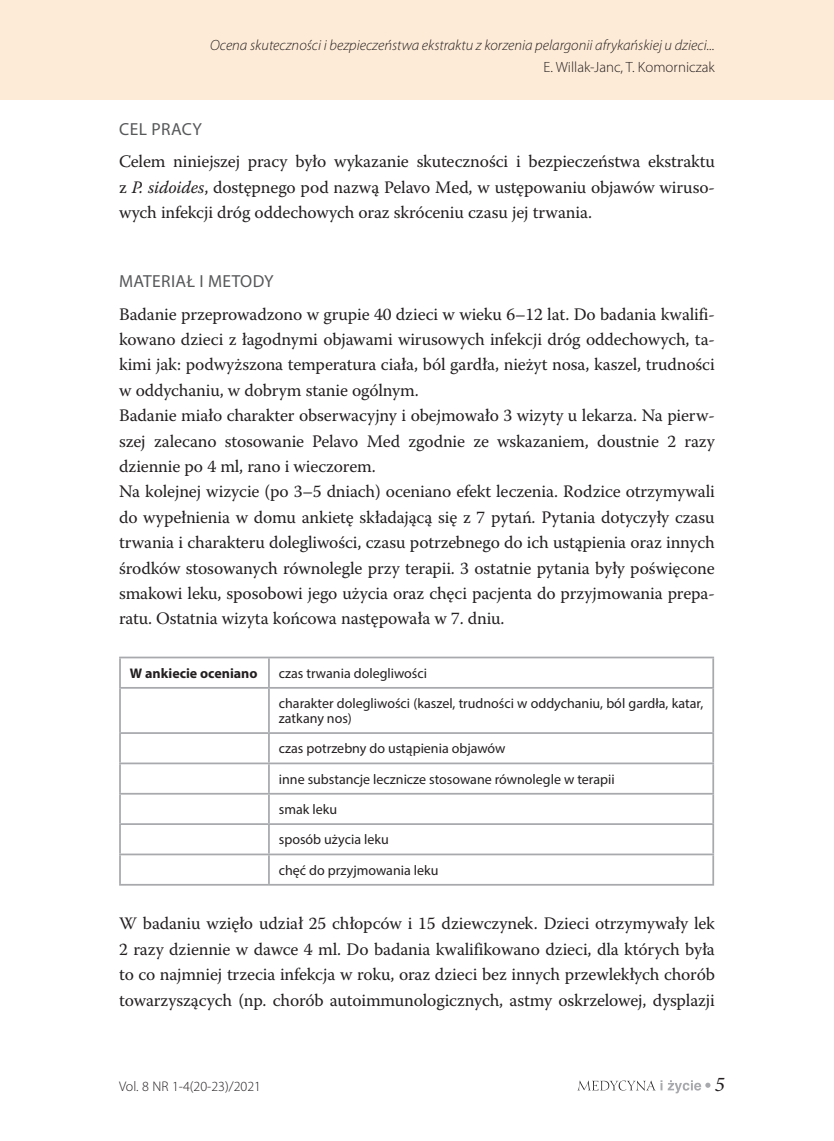
<style>
.page{position:relative;width:834px;height:1141px;background:#fff}
.page>*{position:absolute;margin:0;border:0;box-sizing:border-box;transform-origin:0 0}
.t1{font:italic 21px "Minion Pro";color:#231f20}
.t2{font:17.5px/25.4px "Warnock Pro";letter-spacing:-.01em;color:#231f20;text-align:justify}
.t3{font:17.5px "Myriad Pro";letter-spacing:.02em;color:#57585a}
.t4{font:italic 300 14.88px "Myriad Pro";color:#231f20}
.t5{font:300 14.88px "Myriad Pro";color:#231f20}
.t6{font:14px/30.3px "Myriad Pro";color:#231f20}
.t7{font:300 14px "Myriad Pro";color:#231f20}
.t8{font:700 14px "Myriad Pro";color:#231f20}
.s1{font-style:italic}
</style>
<div class="page">
<svg style="left:577px;top:1080px;width:133px;height:13px"></svg>
<div style="left:0;top:0;width:833px;height:99px;background:#feebd7"></div>
<hr style="left:119px;top:657px;width:150px;height:1px;background:#a8a9ad">
<hr style="left:119px;top:658px;width:2px;height:29px;background:#a8a9ad">
<hr style="left:269px;top:657px;width:445px;height:1px;background:#a8a9ad">
<hr style="left:268px;top:658px;width:2px;height:29px;background:#a8a9ad">
<hr style="left:712px;top:658px;width:2px;height:29px;background:#a8a9ad">
<hr style="left:119px;top:687px;width:150px;height:2px;background:#a8a9ad">
<hr style="left:119px;top:689px;width:2px;height:43px;background:#a8a9ad">
<hr style="left:269px;top:687px;width:445px;height:2px;background:#a8a9ad">
<hr style="left:268px;top:689px;width:2px;height:43px;background:#a8a9ad">
<hr style="left:712px;top:689px;width:2px;height:43px;background:#a8a9ad">
<hr style="left:119px;top:732px;width:150px;height:2px;background:#a8a9ad">
<hr style="left:119px;top:734px;width:2px;height:29px;background:#a8a9ad">
<hr style="left:269px;top:732px;width:445px;height:2px;background:#a8a9ad">
<hr style="left:268px;top:734px;width:2px;height:29px;background:#a8a9ad">
<hr style="left:712px;top:734px;width:2px;height:29px;background:#a8a9ad">
<hr style="left:119px;top:763px;width:150px;height:1px;background:#a8a9ad">
<hr style="left:119px;top:764px;width:2px;height:29px;background:#a8a9ad">
<hr style="left:269px;top:763px;width:445px;height:1px;background:#a8a9ad">
<hr style="left:268px;top:764px;width:2px;height:29px;background:#a8a9ad">
<hr style="left:712px;top:764px;width:2px;height:29px;background:#a8a9ad">
<hr style="left:119px;top:793px;width:150px;height:2px;background:#a8a9ad">
<hr style="left:119px;top:795px;width:2px;height:28px;background:#a8a9ad">
<hr style="left:269px;top:793px;width:445px;height:2px;background:#a8a9ad">
<hr style="left:268px;top:795px;width:2px;height:28px;background:#a8a9ad">
<hr style="left:712px;top:795px;width:2px;height:28px;background:#a8a9ad">
<hr style="left:119px;top:823px;width:150px;height:2px;background:#a8a9ad">
<hr style="left:119px;top:825px;width:2px;height:29px;background:#a8a9ad">
<hr style="left:269px;top:823px;width:445px;height:2px;background:#a8a9ad">
<hr style="left:268px;top:825px;width:2px;height:29px;background:#a8a9ad">
<hr style="left:712px;top:825px;width:2px;height:29px;background:#a8a9ad">
<hr style="left:119px;top:854px;width:150px;height:1px;background:#a8a9ad">
<hr style="left:119px;top:855px;width:2px;height:29px;background:#a8a9ad">
<hr style="left:269px;top:854px;width:445px;height:1px;background:#a8a9ad">
<hr style="left:268px;top:855px;width:2px;height:29px;background:#a8a9ad">
<hr style="left:712px;top:855px;width:2px;height:29px;background:#a8a9ad">
<hr style="left:119px;top:884px;width:150px;height:2px;background:#a8a9ad">
<hr style="left:269px;top:884px;width:445px;height:2px;background:#a8a9ad">
<p class="t4" style="left:210px;top:36px;width:506px">Ocena skuteczności i bezpieczeństwa ekstraktu z korzenia pelargonii afrykańskiej u dzieci...</p>
<p class="t5" style="left:543px;top:58px;width:173px">E. Willak-Janc, T. Komorniczak</p>
<p class="t3" style="left:119px;top:118px;width:84px">Cel pracy</p>
<p class="t2" style="left:119px;top:149px;width:597px">Celem niniejszej pracy było wykazanie skuteczności i bezpieczeństwa ekstraktu z <span class="s1">P. sidoides</span>, dostępnego pod nazwą Pelavo Med, w ustępowaniu objawów wiruso&shy;wych infekcji dróg oddechowych oraz skróceniu czasu jej trwania.</p>
<p class="t3" style="left:119px;top:271px;width:156px">Materiał i metody</p>
<p class="t2" style="left:119px;top:301px;width:597px;text-align:left">Badanie przeprowadzono w grupie 40 dzieci w wieku 6–12 lat. Do badania kwalifi&shy;kowano dzieci z łagodnymi objawami wirusowych infekcji dróg oddechowych, ta&shy;kimi jak: podwyższona temperatura ciała, ból gardła, nieżyt nosa, kaszel, trudności w oddychaniu, w dobrym stanie ogólnym.<br>Badanie miało charakter obserwacyjny i obejmowało 3 wizyty u lekarza. Na pierw&shy;szej zalecano stosowanie Pelavo Med zgodnie ze wskazaniem, doustnie 2 razy dziennie po 4 ml, rano i wieczorem.<br>Na kolejnej wizycie (po 3–5 dniach) oceniano efekt leczenia. Rodzice otrzymywali do wypełnienia w domu ankietę składającą się z 7 pytań. Pytania dotyczyły czasu trwania i charakteru dolegliwości, czasu potrzebnego do ich ustąpienia oraz innych środków stosowanych równolegle przy terapii. 3 ostatnie pytania były poświęcone smakowi leku, sposobowi jego użycia oraz chęci pacjenta do przyjmowania prepa&shy;ratu. Ostatnia wizyta końcowa następowała w 7. dniu.</p>
<p class="t8" style="left:130px;top:664px;width:129px">W ankiecie oceniano</p>
<p class="t6" style="left:279px;top:658px;width:426px">czas trwania dolegliwości<br>charakter dolegliwości (kaszel, trudności w oddychaniu, ból gardła, katar,</p>
<p class="t6" style="left:279px;top:703px;width:337px">zatkany nos)<br>czas potrzebny do ustąpienia objawów<br>inne substancje lecznicze stosowane równolegle w terapii smak leku<br>sposób użycia leku<br>chęć do przyjmowania leku</p>
<p class="t2" style="left:119px;top:911px;width:597px">W badaniu wzięło udział 25 chłopców i 15 dziewczynek. Dzieci otrzymywały lek 2 razy dziennie w dawce 4 ml. Do badania kwalifikowano dzieci, dla których była to co najmniej trzecia infekcja w roku, oraz dzieci bez innych przewlekłych chorób towarzyszących (np. chorób autoimmunologicznych, astmy oskrzelowej, dysplazji</p>
<p class="t7" style="left:119px;top:1078px;width:143px">Vol. 8 NR 1-4(20-23)/2021</p>
<p class="t1" style="left:714px;top:1070px;width:12px">5</p>
</div>
